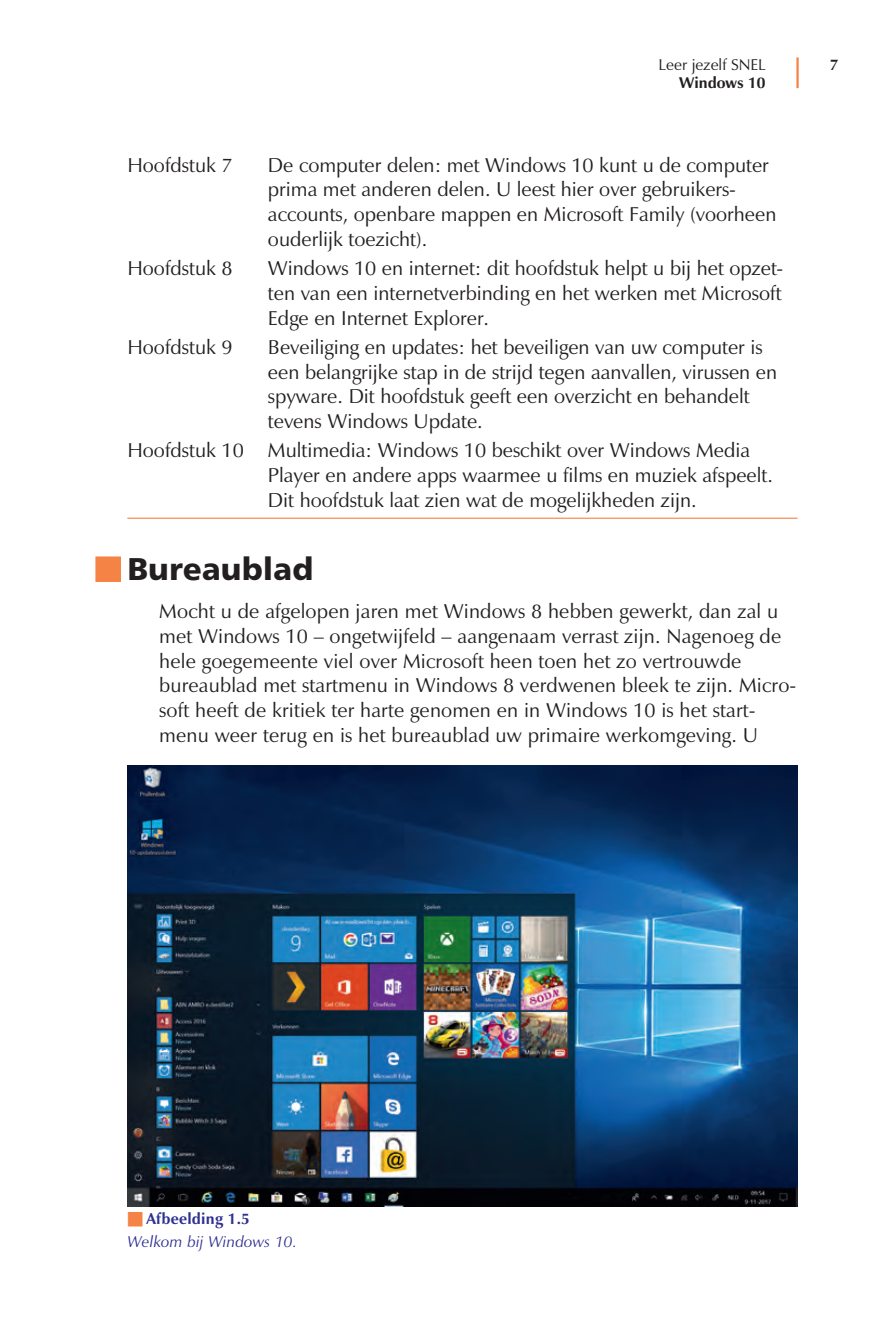
<style>
.page{position:relative;width:893px;height:1340px;background:#fff}
.page>*{position:absolute;margin:0;border:0;box-sizing:border-box;transform-origin:0 0}
.t1{font:31.5px "Humnst 777 Blk BT";color:#231f20}
.t2{font:20.25px/24.8px "Zapf Humanist 601 BT";color:#231f20}
.t3{font:italic 15.75px/22.5px "Zapf Humanist 601 BT";letter-spacing:.01em;color:#2e3092}
.t4{font:15.75px "Zapf Humanist 601 BT";color:#231f20}
.t5{font:700 15.75px "Zapf Humanist 601 BT";color:#231f20}
.s1{color:#f58345}
.s2{font-weight:700;font-style:normal}
</style>
<div class="page">
<hr style="left:127px;top:518px;width:670px;height:1px;background:#f58345">
<div style="left:95px;top:556px;width:26px;height:26px;background:#f58345"></div>
<hr style="left:796px;top:57px;width:2px;height:31px;background:#f58345">
<img style="left:127px;top:766px;width:670px;height:440px">
<p class="t4" style="left:658px;top:58px;width:109px">Leer jezelf SNEL</p>
<p class="t5" style="left:679px;top:76px;width:88px">Windows 10</p>
<p class="t2" style="left:127px;top:154px;width:107px">Hoofdstuk 7</p>
<p class="t2" style="left:268px;top:154px;width:510px">De computer delen: met Windows 10 kunt u de computer prima met anderen delen. U leest hier over gebruikers&shy;accounts, openbare mappen en Microsoft Family (voorheen ouderlijk toezicht).</p>
<p class="t2" style="left:127px;top:258px;width:107px">Hoofdstuk 8</p>
<p class="t2" style="left:268px;top:258px;width:516px;text-align:justify">Windows 10 en internet: dit hoofdstuk helpt u bij het opzet&shy;ten van een internetverbinding en het werken met Microsoft Edge en Internet Explorer.</p>
<p class="t2" style="left:127px;top:337px;width:107px">Hoofdstuk 9</p>
<p class="t2" style="left:268px;top:337px;width:510px">Beveiliging en updates: het beveiligen van uw computer is een belangrijke stap in de strijd tegen aanvallen, virussen en spyware. Dit hoofdstuk geeft een overzicht en behandelt tevens Windows Update.</p>
<p class="t2" style="left:268px;top:440px;width:506px;text-indent:-140px">Hoofdstuk 10 Multimedia: Windows 10 beschikt over Windows Media<br>Player en andere apps waarmee u films en muziek afspeelt.<br>Dit hoofdstuk laat zien wat de mogelijkheden zijn.</p>
<h1 class="t1" style="left:127px;top:556px;width:188px">Bureaublad</h1>
<p class="t2" style="left:159px;top:601px;width:638px">Mocht u de afgelopen jaren met Windows 8 hebben gewerkt, dan zal u met Windows 10 – ongetwijfeld – aangenaam verrast zijn. Nagenoeg de hele goegemeente viel over Microsoft heen toen het zo vertrouwde bureaublad met startmenu in Windows 8 verdwenen bleek te zijn. Micro&shy;soft heeft de kritiek ter harte genomen en in Windows 10 is het start&shy;menu weer terug en is het bureaublad uw primaire werkomgeving. U</p>
<p class="t5" style="left:829px;top:58px;width:10px">7</p>
<p class="t3" style="left:127px;top:1209px;width:171px"><span class="s1">■</span> <span class="s2">Afbeelding 1.5<br></span>Welkom bij Windows 10.</p>
</div>
